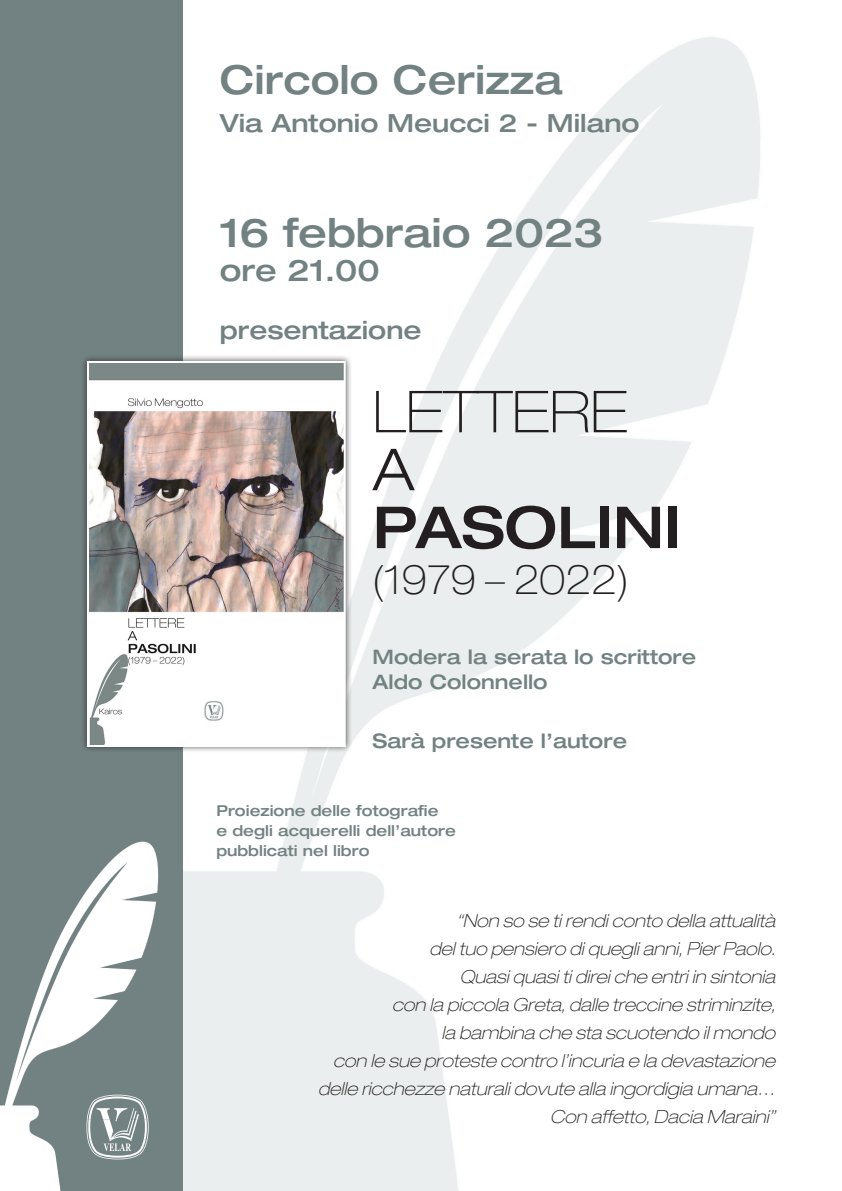
<style>
.page{position:relative;width:842px;height:1191px;background:#fff}
.page>*{position:absolute;margin:0;border:0;box-sizing:border-box;transform-origin:0 0}
.testo{font:500 expanded 57.9px "Helvetica Neue";color:#231f20}
.Predefinito{font:100 expanded 57.9px "Helvetica Neue";color:#231f20}
.Predefinito-2{font:300 expanded 57.9px "Helvetica Neue";color:#231f20}
.testo-2{font:100 expanded 40.5px "Helvetica Neue";color:#231f20}
.testo-3{font:500 expanded 40px "Helvetica Neue";color:#728181}
.testo-4{font:500 expanded 30px "Helvetica Neue";color:#728181}
.testo-5{font:500 expanded 25px "Helvetica Neue";color:#728181}
.testo-6{font:500 expanded 20px "Helvetica Neue";color:#728181}
.testo-7{font:italic 100 expanded 18px "Helvetica Neue";color:#231f20}
.testo-8{font:500 expanded 15px "Helvetica Neue";color:#728181}
</style>
<div class="page">
<div style="left:0;top:0;width:182px;height:1191px;background:#728181"></div>
<img style="left:0;top:841px;width:159px;height:350px">
<div style="left:80px;top:354px;width:272px;height:399px;background:#231f20;opacity:.75"></div>
<svg style="left:86px;top:360px;width:261px;height:388px"></svg>
<svg style="left:86px;top:1094px;width:63px;height:65px"></svg>
<p class="testo-3" style="left:220px;top:54px;width:344px">Circolo Cerizza</p>
<p class="testo-5" style="left:220px;top:107px;width:421px">Via Antonio Meucci 2 - Milano</p>
<p class="testo-3" style="left:220px;top:208px;width:385px">16 febbraio 2023</p>
<p class="testo-4" style="left:220px;top:252px;width:161px">ore 21.00</p>
<p class="testo-5" style="left:220px;top:315px;width:203px">presentazione</p>
<p class="Predefinito" style="left:373px;top:377px;width:257px">LETTERE</p>
<p class="Predefinito-2" style="left:373px;top:435px;width:43px">A</p>
<p class="testo" style="left:373px;top:491px;width:310px">PASOLINI</p>
<p class="testo-2" style="left:373px;top:556px;width:257px">(1979 – 2022)</p>
<p class="testo-6" style="left:373px;top:644px;width:325px">Modera la serata lo scrittore</p>
<p class="testo-6" style="left:373px;top:669px;width:177px">Aldo Colonnello</p>
<p class="testo-6" style="left:373px;top:728px;width:256px">Sarà presente l’autore</p>
<p class="testo-8" style="left:216px;top:801px;width:224px">Proiezione delle fotografie</p>
<p class="testo-8" style="left:216px;top:821px;width:241px">e degli acquerelli dell’autore</p>
<p class="testo-8" style="left:216px;top:841px;width:155px">pubblicati nel libro</p>
<p class="testo-7" style="left:456px;top:909px;width:320px">“Non so se ti rendi conto della attualità</p>
<p class="testo-7" style="left:430px;top:937px;width:347px">del tuo pensiero di quegli anni, Pier Paolo.</p>
<p class="testo-7" style="left:460px;top:965px;width:317px">Quasi quasi ti direi che entri in sintonia</p>
<p class="testo-7" style="left:392px;top:993px;width:384px">con la piccola Greta, dalle treccine striminzite,</p>
<p class="testo-7" style="left:441px;top:1021px;width:335px">la bambina che sta scuotendo il mondo</p>
<p class="testo-7" style="left:333px;top:1049px;width:443px">con le sue proteste contro l’incuria e la devastazione</p>
<p class="testo-7" style="left:318px;top:1077px;width:458px">delle ricchezze naturali dovute alla ingordigia umana…</p>
<p class="testo-7" style="left:550px;top:1105px;width:226px">Con affetto, Dacia Maraini”</p>
</div>
